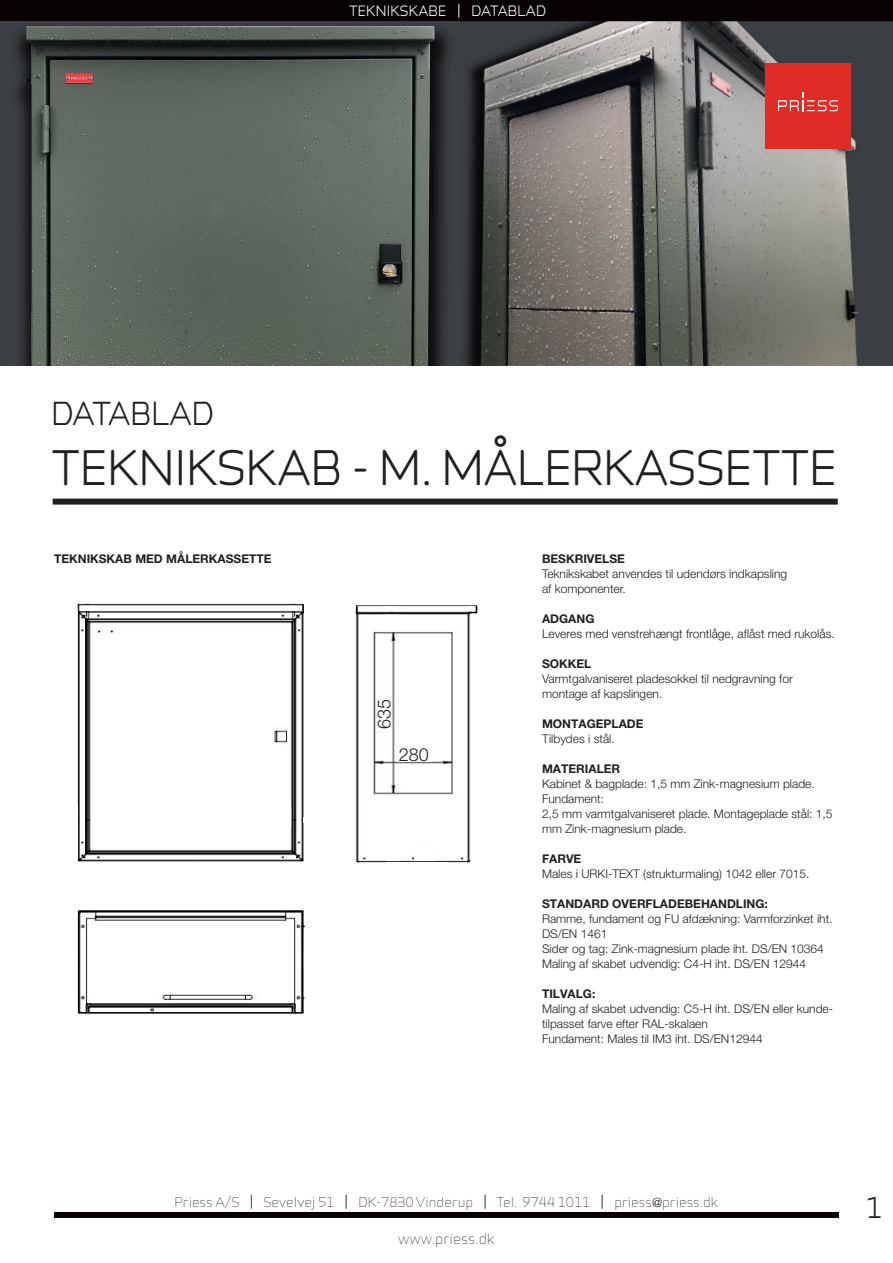
<style>
.page{position:relative;width:893px;height:1263px;background:#fff}
.page>*{position:absolute;margin:0;border:0;box-sizing:border-box;transform-origin:0 0}
.t1{font:45px "Infinity T Medium";color:#231f20}
.t2{font:30px "Infinity T Medium";color:#231f20}
.t3{font:27px "Infinity T Medium";color:#231f20}
.t4{font:300 18px "Helvetica Neue LT Pro";color:#231f20}
.t5{font:13.5px "Infinity T Medium";letter-spacing:.015em;color:#fff}
.t6{font:13.5px "Infinity T Light";color:#231f20}
.t7{font:12.75px "Infinity T Light";color:#231f20}
.t8{font:300 12px/15px "Helvetica Neue LT Pro";color:#231f20}
.Mellem{font:700 12px "Helvetica Neue LT Pro";color:#231f20}
.s1{font-family:"Infinity T Medium";font-size:13.5px}
.s2{font-family:"Helvetica Neue LT Pro";font-weight:300}
</style>
<div class="page">
<div style="left:54px;top:1212px;width:785px;height:6px;background:#080302"></div>
<div style="left:0;top:0;width:893px;height:21px;background:#080302"></div>
<div style="left:53px;top:499px;width:785px;height:6px;background:#231f20"></div>
<img style="left:77px;top:603px;width:401px;height:412px">
<img style="left:0;top:21px;width:893px;height:345px">
<div style="left:765px;top:64px;width:85px;height:85px;background:#e12c26"></div>
<svg style="left:778px;top:92px;width:60px;height:19px"></svg>
<div style="left:399px;top:748px;width:32px;height:14px;background:#fff"></div>
<div style="left:378px;top:697px;width:13px;height:32px;background:#fff"></div>
<p class="t5" style="left:349px;top:1px;width:198px">TEKNIKSKABE | DATABLAD</p>
<p class="t2" style="left:52px;top:392px;width:164px">DATABLAD</p>
<p class="t1" style="left:52px;top:435px;width:786px">TEKNIKSKAB - M. MÅLERKASSETTE</p>
<p class="Mellem" style="left:54px;top:551px;width:219px">TEKNIKSKAB MED MÅLERKASSETTE</p>
<p class="t4" style="left:373px;top:729px;width:32px;rotate:-90deg">635</p>
<p class="t4" style="left:399px;top:744px;width:32px">280</p>
<p class="Mellem" style="left:542px;top:551px;width:84px">BESKRIVELSE</p>
<p class="t8" style="left:542px;top:566px;width:247px">Teknikskabet anvendes til udendørs indkapsling</p>
<p class="t8" style="left:542px;top:581px;width:85px">af komponenter.</p>
<p class="Mellem" style="left:542px;top:611px;width:54px">ADGANG</p>
<p class="t8" style="left:542px;top:626px;width:294px">Leveres med venstrehængt frontlåge, aflåst med rukolås.</p>
<p class="Mellem" style="left:542px;top:656px;width:51px">SOKKEL</p>
<p class="t8" style="left:542px;top:671px;width:252px">Varmtgalvaniseret pladesokkel til nedgravning for</p>
<p class="t8" style="left:542px;top:686px;width:122px">montage af kapslingen.</p>
<p class="Mellem" style="left:542px;top:716px;width:103px">MONTAGEPLADE</p>
<p class="t8" style="left:542px;top:731px;width:74px">Tilbydes i stål.</p>
<p class="Mellem" style="left:542px;top:761px;width:80px">MATERIALER</p>
<p class="t8" style="left:542px;top:776px;width:274px">Kabinet &amp; bagplade: 1,5 mm Zink-magnesium plade.<br>Fundament:</p>
<p class="t8" style="left:542px;top:806px;width:292px">2,5 mm varmtgalvaniseret plade. Montageplade stål: 1,5</p>
<p class="t8" style="left:542px;top:821px;width:146px">mm Zink-magnesium plade.</p>
<p class="Mellem" style="left:542px;top:851px;width:41px">FARVE</p>
<p class="t8" style="left:542px;top:866px;width:269px">Males i URKI-TEXT (strukturmaling) 1042 eller 7015.</p>
<p class="Mellem" style="left:542px;top:896px;width:227px">STANDARD OVERFLADEBEHANDLING:</p>
<p class="t8" style="left:542px;top:911px;width:292px">Ramme, fundament og FU afdækning: Varmforzinket iht.</p>
<p class="t8" style="left:542px;top:926px;width:67px">DS/EN 1461</p>
<p class="t8" style="left:542px;top:941px;width:283px">Sider og tag: Zink-magnesium plade iht. DS/EN 10364</p>
<p class="t8" style="left:542px;top:956px;width:266px">Maling af skabet udvendig: C4-H iht. DS/EN 12944</p>
<p class="Mellem" style="left:542px;top:986px;width:55px">TILVALG:</p>
<p class="t8" style="left:542px;top:1001px;width:293px">Maling af skabet udvendig: C5-H iht. DS/EN eller kunde&shy;tilpasset farve efter RAL-skalaen</p>
<p class="t8" style="left:542px;top:1031px;width:222px">Fundament: Males til IM3 iht. DS/EN12944</p>
<p class="t7" style="left:175px;top:1193px;width:545px">Priess A/S <span class="s1">|</span> Sevelvej 51 <span class="s1">|</span> DK-7830 Vinderup <span class="s1">|</span> Tel. 9744 1011 <span class="s1">|</span> priess<span class="s2">@</span>priess.dk</p>
<p class="t6" style="left:398px;top:1228px;width:98px">www.priess.dk</p>
<h3 class="t3" style="left:865px;top:1188px;width:19px">1</h3>
</div>
